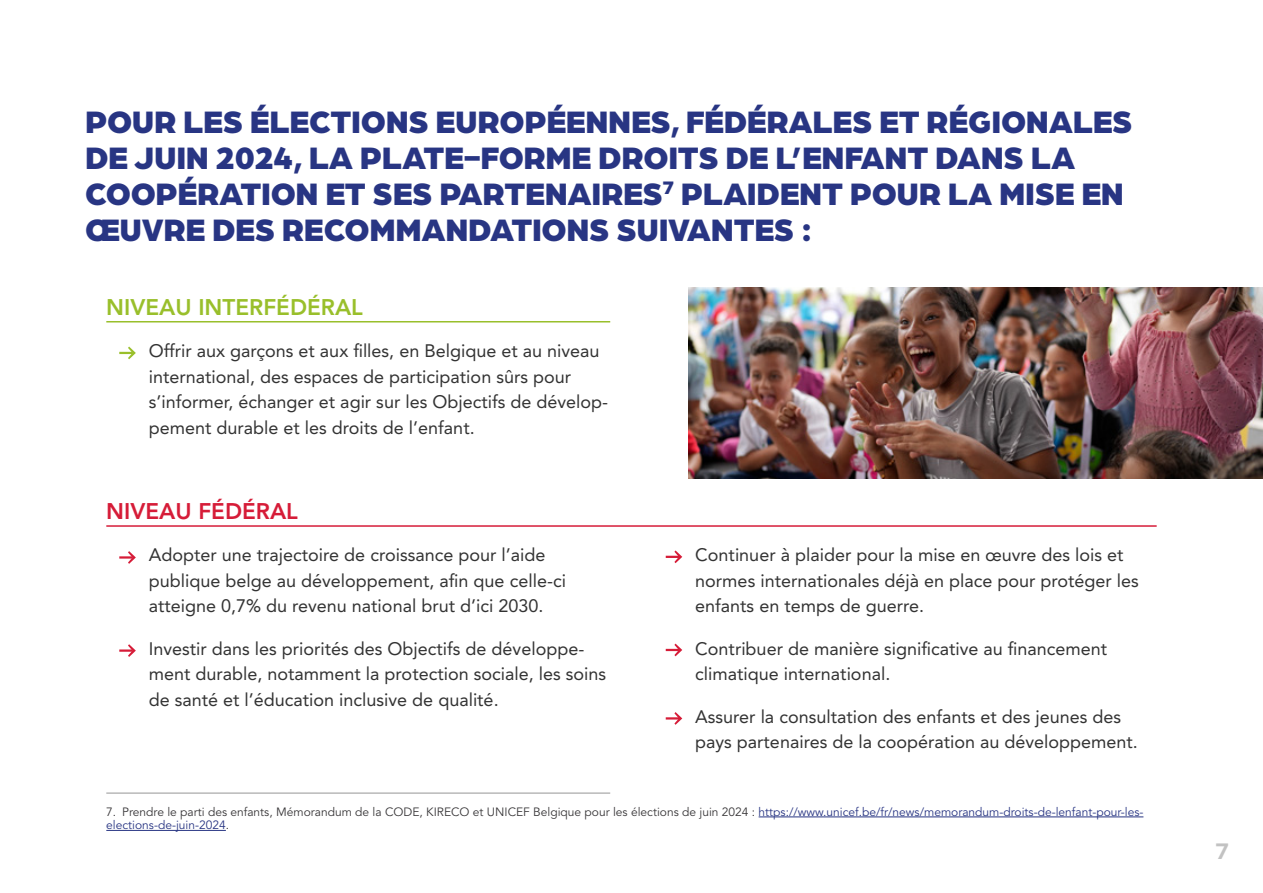
<style>
.page{position:relative;width:1263px;height:893px;background:#fff}
.page>*{position:absolute;margin:0;border:0;box-sizing:border-box;transform-origin:0 0}
.t1{font:900 33px/36px "Arboria";letter-spacing:-.01em;color:#283583}
.t2{font:700 24px "Arboria";color:#c2c2c2}
.t3{font:800 22.5px "Avenir LT Std";color:#99bf2b}
.t4{font:800 22.5px "Avenir LT Std";color:#d61c38}
.t5{font:18px/25.5px "Avenir LT Std";color:#333}
.t6{font:12px/13.5px "Avenir LT Std";color:#383638}
.s1{color:#283583}
</style>
<div class="page">
<hr style="left:759px;top:817px;width:384px;height:1px;background:#283583">
<hr style="left:106px;top:830px;width:120px;height:1px;background:#283583">
<hr style="left:106px;top:792px;width:504px;height:2px;background:#b8b8b9">
<svg style="left:119px;top:347px;width:17px;height:12px"></svg>
<svg style="left:128px;top:551px;width:8px;height:13px"></svg>
<hr style="left:119px;top:556px;width:14px;height:3px;background:#d61c38">
<svg style="left:128px;top:644px;width:8px;height:13px"></svg>
<hr style="left:119px;top:649px;width:14px;height:3px;background:#d61c38">
<svg style="left:666px;top:550px;width:16px;height:13px"></svg>
<svg style="left:666px;top:644px;width:16px;height:12px"></svg>
<svg style="left:666px;top:712px;width:16px;height:13px"></svg>
<hr style="left:106px;top:321px;width:504px;height:1px;background:#99bf2b">
<hr style="left:106px;top:525px;width:1051px;height:2px;background:#d61c38">
<img style="left:689px;top:287px;width:574px;height:191px">
<h1 class="t1" style="left:85px;top:102px;width:1049px">POUR LES ÉLECTIONS EUROPÉENNES, FÉDÉRALES ET RÉGIONALES DE JUIN 2024, LA PLATE-FORME DROITS DE L’ENFANT DANS LA COOPÉRATION ET SES PARTENAIRES<sup>7</sup> PLAIDENT POUR LA MISE EN ŒUVRE DES RECOMMANDATIONS SUIVANTES :</h1>
<p class="t3" style="left:106px;top:294px;width:258px">NIVEAU INTERFÉDÉRAL</p>
<p class="t5" style="left:149px;top:338px;width:461px">Offrir aux garçons et aux filles, en Belgique et au niveau international, des espaces de participation sûrs pour s’informer, échanger et agir sur les Objectifs de dévelop&shy;pement durable et les droits de l’enfant.</p>
<p class="t4" style="left:106px;top:498px;width:193px">NIVEAU FÉDÉRAL</p>
<p class="t5" style="left:149px;top:542px;width:419px">Adopter une trajectoire de croissance pour l’aide publique belge au développement, afin que celle-ci atteigne 0,7% du revenu national brut d’ici 2030.</p>
<p class="t5" style="left:149px;top:636px;width:459px">Investir dans les priorités des Objectifs de développe&shy;ment durable, notamment la protection sociale, les soins de santé et l’éducation inclusive de qualité.</p>
<p class="t5" style="left:695px;top:542px;width:445px">Continuer à plaider pour la mise en œuvre des lois et normes internationales déjà en place pour protéger les enfants en temps de guerre.</p>
<p class="t5" style="left:695px;top:636px;width:413px">Contribuer de manière significative au financement climatique international.</p>
<p class="t5" style="left:695px;top:704px;width:444px">Assurer la consultation des enfants et des jeunes des pays partenaires de la coopération au développement.</p>
<p class="t6" style="left:106px;top:805px;width:1039px">7. Prendre le parti des enfants, Mémorandum de la CODE, KIRECO et UNICEF Belgique pour les élections de juin 2024 : <span class="s1">https://www.unicef.be/fr/news/memorandum-droits-de-lenfant-pour-les&shy;elections-de-juin-2024</span>.</p>
<h2 class="t2" style="left:1215px;top:834px;width:15px">7</h2>
</div>
